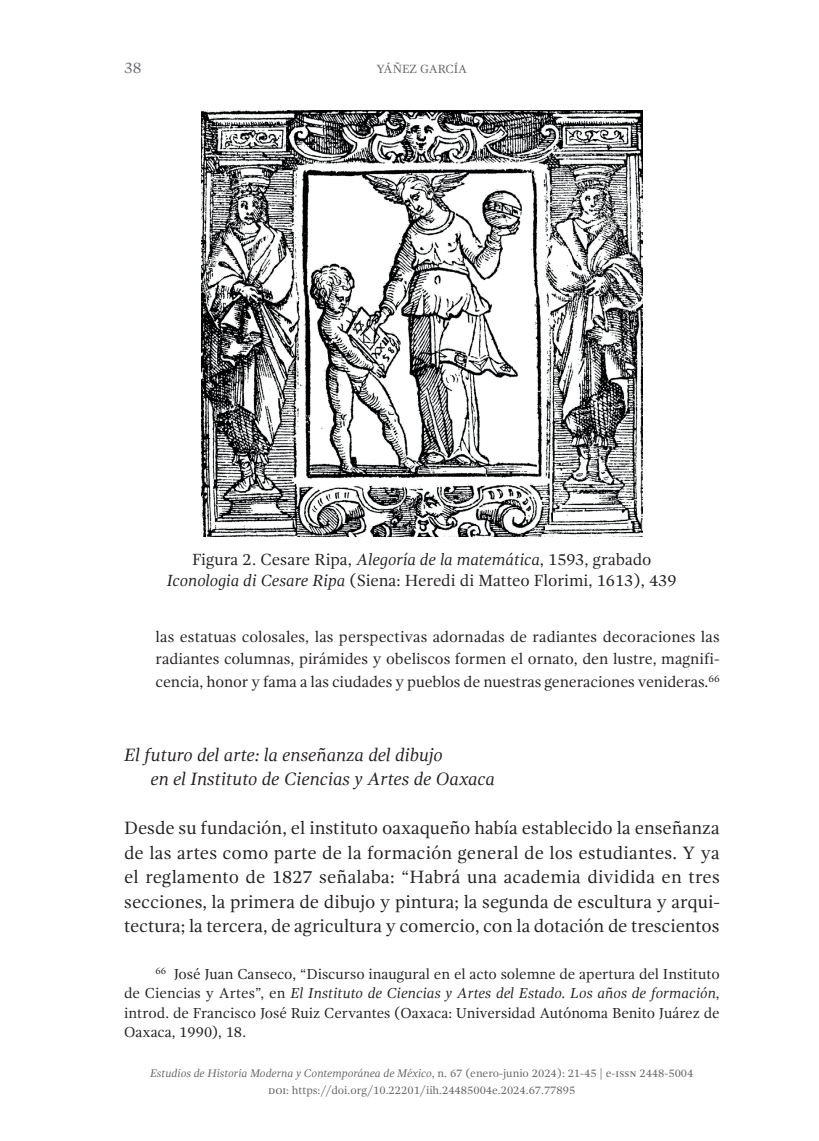
<style>
.page{position:relative;width:819px;height:1141px;background:#fff}
.page>*{position:absolute;margin:0;border:0;box-sizing:border-box;transform-origin:0 0}
.t1{font:18.38px/24.5px "Gandhi Serif";color:#231f20;text-align:justify}
.t2{font:italic 18.38px/24.5px "Gandhi Serif";color:#231f20}
.t3{font:16.62px/21px "Gandhi Serif";color:#231f20;text-align:center}
.t4{font:15.75px/22.8px "Gandhi Serif";letter-spacing:-.005em;color:#231f20;text-align:justify}
.t5{font:15.75px "Gandhi Serif";color:#6c6d70}
.t6{font:14.88px/19.2px "Gandhi Serif";color:#231f20;text-align:justify}
.t7{font:12.25px "Gandhi Serif";color:#636366}
.t8{font:11.38px/17.5px "Gandhi Serif";color:#636366;text-align:center}
.s1{font-style:italic}
</style>
<div class="page">
<img style="left:201px;top:110px;width:441px;height:426px">
<p class="t5" style="left:124px;top:59px;width:19px">38</p>
<p class="t7" style="left:376px;top:62px;width:92px">YÁÑEZ GARCÍA</p>
<p class="t3" style="left:167px;top:549px;width:511px">Figura 2. Cesare Ripa, <span class="s1">Alegoría de la matemática</span>, 1593, grabado<br><span class="s1">Iconologia di Cesare Ripa</span> (Siena: Heredi di Matteo Florimi, 1613), 439</p>
<p class="t4" style="left:156px;top:625px;width:565px">las estatuas colosales, las perspectivas adornadas de radiantes decoraciones las radiantes columnas, pirámides y obeliscos formen el ornato, den lustre, magnifi&shy;cencia, honor y fama a las ciudades y pueblos de nuestras generaciones venideras.<sup>66</sup></p>
<p class="t2" style="left:150px;top:742px;width:346px;text-indent:-26px">El futuro del arte: la enseñanza del dibujo<br>en el Instituto de Ciencias y Artes de Oaxaca</p>
<p class="t1" style="left:124px;top:816px;width:597px">Desde su fundación, el instituto oaxaqueño había establecido la enseñanza de las artes como parte de la formación general de los estudiantes. Y ya el reglamento de 1827 señalaba: “Habrá una academia dividida en tres secciones, la primera de dibujo y pintura; la segunda de escultura y arqui&shy;tectura; la tercera, de agricultura y comercio, con la dotación de trescientos</p>
<p class="t6" style="left:124px;top:964px;width:597px;text-indent:32px"><sup>66</sup> José Juan Canseco, “Discurso inaugural en el acto solemne de apertura del Instituto de Ciencias y Artes”, en <span class="s1">El Instituto de Ciencias y Artes del Estado. Los años de formación</span>, introd. de Francisco José Ruiz Cervantes (Oaxaca: Universidad Autónoma Benito Juárez de Oaxaca, 1990), 18.</p>
<p class="t8" style="left:150px;top:1064px;width:545px"><span class="s1">Estudios de Historia Moderna y Contemporánea de México</span>, n. 67 (enero-junio 2024): 21-45 | e-issn 2448-5004 doi: https://doi.org/10.22201/iih.24485004e.2024.67.77895</p>
</div>
